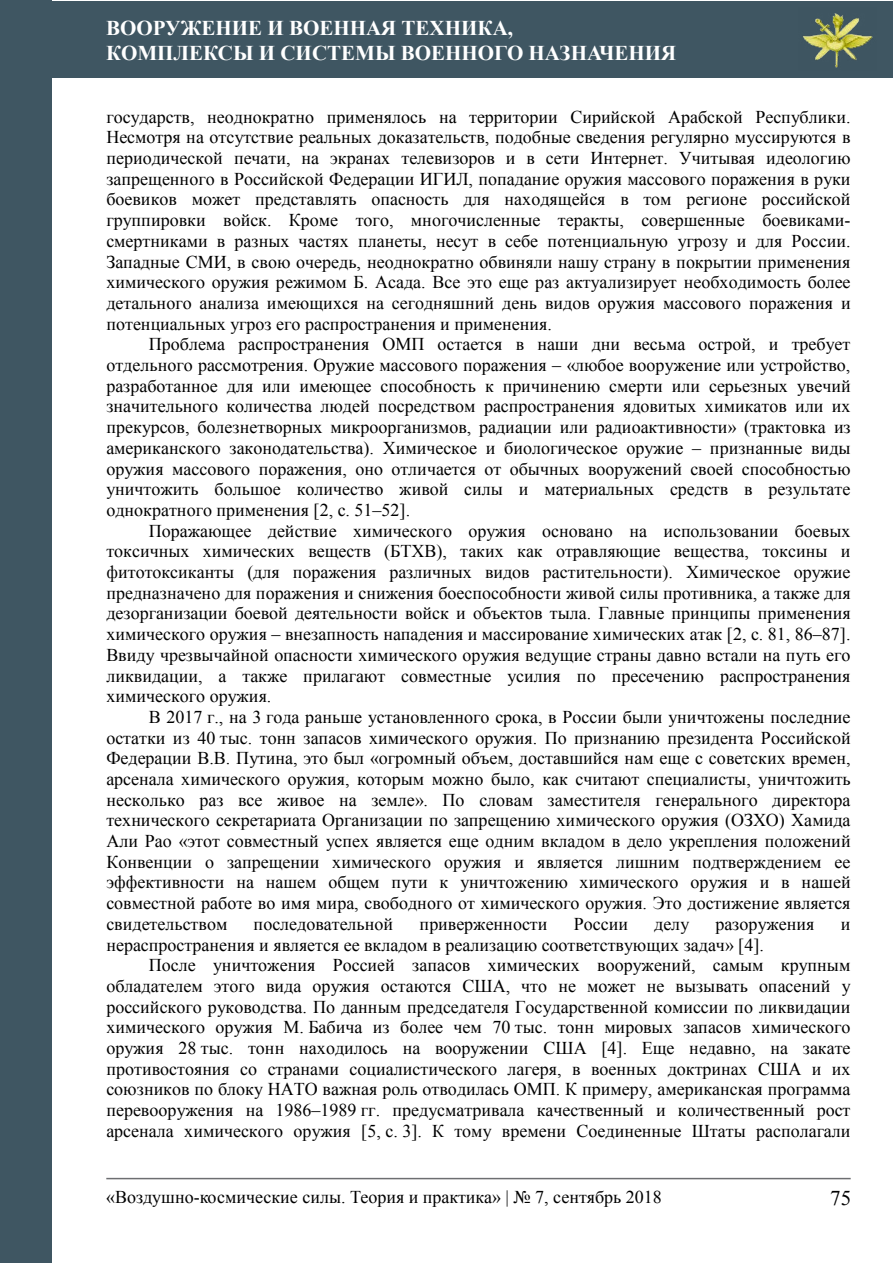
<style>
.page{position:relative;width:893px;height:1263px;background:#fff}
.page>*{position:absolute;margin:0;border:0;box-sizing:border-box;transform-origin:0 0}
.t1{font:700 21px/25.2px "Times New Roman";color:#fff}
.t2{font:21px "Times New Roman";color:#000}
.t3{font:18px/20.7px "Times New Roman";color:#000;text-align:justify}
</style>
<div class="page">
<div style="left:0;top:1px;width:892px;height:76px;background:#3f5662"></div>
<img style="left:803px;top:13px;width:70px;height:55px">
<div style="left:0;top:1px;width:51px;height:1262px;background:#3f5662"></div>
<hr style="left:106px;top:1178px;width:745px;height:1px;background:#6d6e71">
<p class="t1" style="left:106px;top:14px;width:571px">вооружение и военная техника,<br>комплексы и системы военного назначения</p>
<p class="t3" style="left:106px;top:106px;width:746px">государств, неоднократно применялось на территории Сирийской Арабской Республики.<br>Несмотря на отсутствие реальных доказательств, подобные сведения регулярно муссируются в периодической печати, на экранах телевизоров и в сети Интернет. Учитывая идеологию запрещенного в Российской Федерации ИГИЛ, попадание оружия массового поражения в руки боевиков может представлять опасность для находящейся в том регионе российской группировки войск. Кроме того, многочисленные теракты, совершенные боевиками&shy;смертниками в разных частях планеты, несут в себе потенциальную угрозу и для России.<br>Западные СМИ, в свою очередь, неоднократно обвиняли нашу страну в покрытии применения химического оружия режимом Б. Асада. Все это еще раз актуализирует необходимость более детального анализа имеющихся на сегодняшний день видов оружия массового поражения и потенциальных угроз его распространения и применения.</p>
<p class="t3" style="left:106px;top:334px;width:746px;text-indent:42px">Проблема распространения ОМП остается в наши дни весьма острой, и требует отдельного рассмотрения. Оружие массового поражения – «любое вооружение или устройство, разработанное для или имеющее способность к причинению смерти или серьезных увечий значительного количества людей посредством распространения ядовитых химикатов или их прекурсов, болезнетворных микроорганизмов, радиации или радиоактивности» (трактовка из американского законодательства). Химическое и биологическое оружие – признанные виды оружия массового поражения, оно отличается от обычных вооружений своей способностью уничтожить большое количество живой силы и материальных средств в результате однократного применения [2, с. 51–52].</p>
<p class="t3" style="left:106px;top:520px;width:746px;text-indent:42px">Поражающее действие химического оружия основано на использовании боевых токсичных химических веществ (БТХВ), таких как отравляющие вещества, токсины и фитотоксиканты (для поражения различных видов растительности). Химическое оружие предназначено для поражения и снижения боеспособности живой силы противника, а также для дезорганизации боевой деятельности войск и объектов тыла. Главные принципы применения химического оружия – внезапность нападения и массирование химических атак [2, с. 81, 86–87].<br>Ввиду чрезвычайной опасности химического оружия ведущие страны давно встали на путь его ликвидации, а также прилагают совместные усилия по пресечению распространения химического оружия.</p>
<p class="t3" style="left:106px;top:706px;width:746px;text-indent:42px">В 2017 г., на 3 года раньше установленного срока, в России были уничтожены последние остатки из 40 тыс. тонн запасов химического оружия. По признанию президента Российской Федерации В.В. Путина, это был «огромный объем, доставшийся нам еще с советских времен, арсенала химического оружия, которым можно было, как считают специалисты, уничтожить несколько раз все живое на земле». По словам заместителя генерального директора технического секретариата Организации по запрещению химического оружия (ОЗХО) Хамида Али Рао «этот совместный успех является еще одним вкладом в дело укрепления положений Конвенции о запрещении химического оружия и является лишним подтверждением ее эффективности на нашем общем пути к уничтожению химического оружия и в нашей совместной работе во имя мира, свободного от химического оружия. Это достижение является свидетельством</p>
<p class="t3" style="left:254px;top:913px;width:141px">последовательной</p>
<p class="t3" style="left:420px;top:913px;width:129px">приверженности</p>
<p class="t3" style="left:574px;top:913px;width:56px">России</p>
<p class="t3" style="left:654px;top:913px;width:37px">делу</p>
<p class="t3" style="left:715px;top:913px;width:101px">разоружения</p>
<p class="t3" style="left:841px;top:913px;width:11px">и</p>
<p class="t3" style="left:106px;top:934px;width:659px">нераспространения и является ее вкладом в реализацию соответствующих задач» [4].</p>
<p class="t3" style="left:149px;top:954px;width:703px">После уничтожения Россией запасов химических вооружений, самым крупным</p>
<p class="t3" style="left:106px;top:975px;width:746px">обладателем этого вида оружия остаются США, что не может не вызывать опасений у</p>
<p class="t3" style="left:106px;top:996px;width:746px">российского руководства. По данным председателя Государственной комиссии по ликвидации</p>
<p class="t3" style="left:106px;top:1017px;width:746px">химического оружия М. Бабича из более чем 70 тыс. тонн мировых запасов химического</p>
<p class="t3" style="left:106px;top:1037px;width:746px">оружия 28 тыс. тонн находилось на вооружении США [4]. Еще недавно, на закате</p>
<p class="t3" style="left:106px;top:1058px;width:745px">противостояния со странами социалистического лагеря, в военных доктринах США и их</p>
<p class="t3" style="left:106px;top:1079px;width:746px">союзников по блоку НАТО важная роль отводилась ОМП. К примеру, американская программа</p>
<p class="t3" style="left:106px;top:1099px;width:746px">перевооружения на 1986–1989 гг. предусматривала качественный и количественный рост</p>
<p class="t3" style="left:106px;top:1120px;width:746px">арсенала химического оружия [5, с. 3]. К тому времени Соединенные Штаты располагали</p>
<p class="t3" style="left:106px;top:1187px;width:557px">«Воздушно-космические силы. Теория и практика» | № 7, сентябрь 2018</p>
<p class="t2" style="left:830px;top:1183px;width:22px">75</p>
</div>
